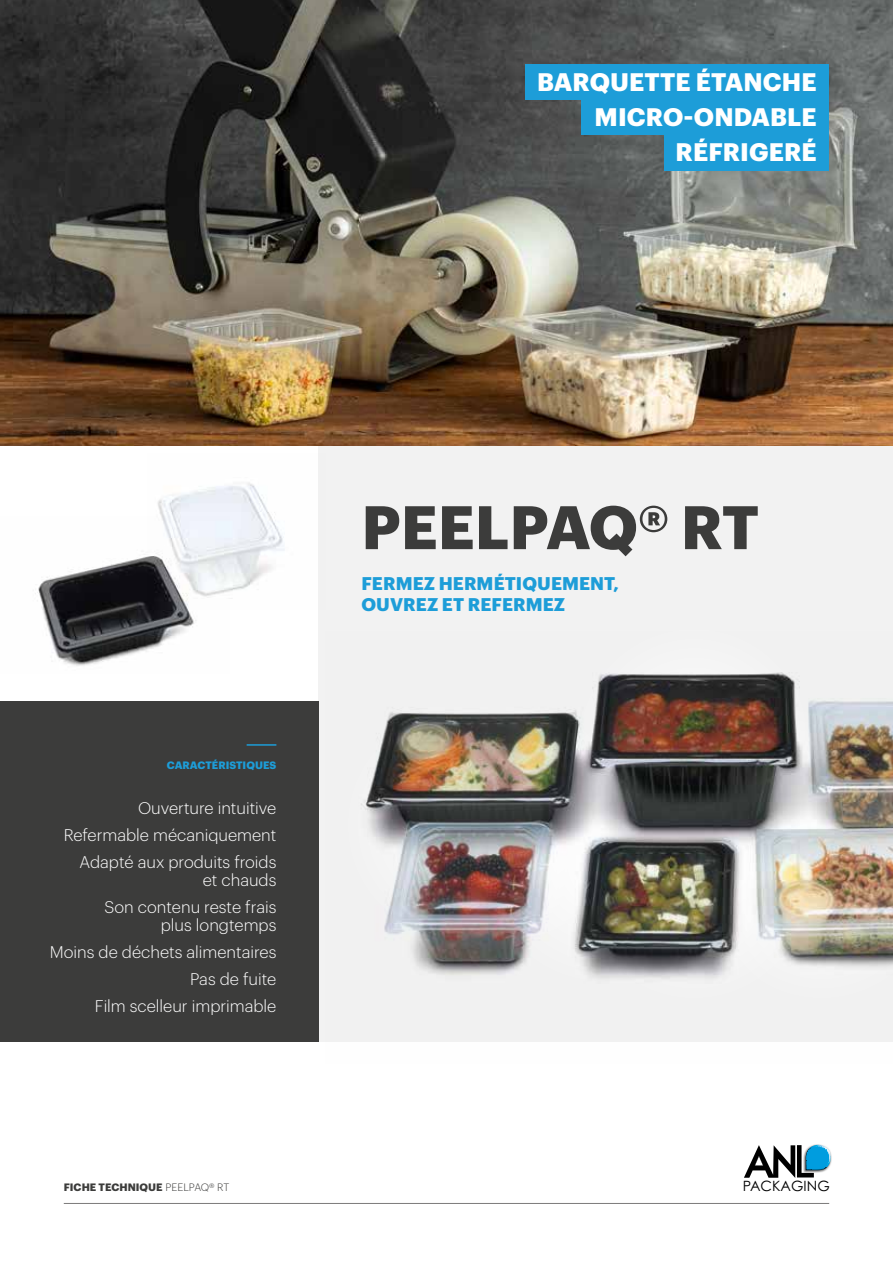
<style>
.page{position:relative;width:893px;height:1263px;background:#fff}
.page>*{position:absolute;margin:0;border:0;box-sizing:border-box;transform-origin:0 0}
.t1{font:700 60px "Graphik";letter-spacing:.005em;color:#3c3c3b}
.t2{font:700 24.9px/34.8px "Graphik";letter-spacing:.005em;color:#fff;text-align:right}
.t3{font:700 18px/21.6px "Graphik";letter-spacing:.005em;color:#1d9dd8}
.t4{font:300 16.5px/27px "Graphik";color:#fff;text-align:right}
.t5{font:14.25px "Century Gothic";color:#000}
.t6{font:700 10.5px "Graphik";letter-spacing:.005em;color:#3c3c3b}
.t7{font:700 10.5px "Graphik";letter-spacing:.005em;color:#1d9dd8}
.s1{font-weight:300}
</style>
<div class="page">
<img style="left:0;top:0;width:893px;height:445px">
<div style="left:319px;top:446px;width:574px;height:596px;background:#f2f2f2"></div>
<img style="left:814px;top:1144px;width:18px;height:18px">
<svg style="left:744px;top:1145px;width:87px;height:33px"></svg>
<hr style="left:64px;top:1203px;width:765px;height:1px;background:#7c7b7b">
<img style="left:361px;top:672px;width:532px;height:307px">
<img style="left:157px;top:453px;width:162px;height:157px">
<img style="left:35px;top:516px;width:195px;height:150px">
<div style="left:0;top:702px;width:319px;height:340px;background:#3c3c3b"></div>
<hr style="left:247px;top:744px;width:29px;height:2px;background:#1d9dd8">
<div style="left:526px;top:64px;width:303px;height:36px;background:#1d9dd8"></div>
<div style="left:582px;top:99px;width:247px;height:36px;background:#1d9dd8"></div>
<div style="left:664px;top:135px;width:165px;height:36px;background:#1d9dd8"></div>
<h2 class="t2" style="left:537px;top:63px;width:281px">BARQUETTE ÉTANCHE<br>MICRO-ONDABLE<br>RÉFRIGERÉ</h2>
<p class="t7" style="left:167px;top:757px;width:111px">CARACTÉRISTIQUES</p>
<p class="t4" style="left:64px;top:793px;width:214px">Ouverture intuitive<br>Refermable mécaniquement<br>Adapté aux produits froids</p>
<p class="t4" style="left:105px;top:865px;width:173px">et chauds<br>Son contenu reste frais</p>
<p class="t4" style="left:50px;top:910px;width:228px">plus longtemps<br>Moins de déchets alimentaires<br>Pas de fuite<br>Film scelleur imprimable</p>
<p class="t6" style="left:64px;top:1179px;width:167px">FICHE TECHNIQUE <span class="s1">PEELPAQ® RT</span></p>
<h1 class="t1" style="left:362px;top:481px;width:399px">PEELPAQ® RT</h1>
<p class="t3" style="left:361px;top:571px;width:259px">FERMEZ HERMÉTIQUEMENT,<br>OUVREZ ET REFERMEZ</p>
<p class="t5" style="left:743px;top:1177px;width:89px">PACKAGING</p>
</div>
